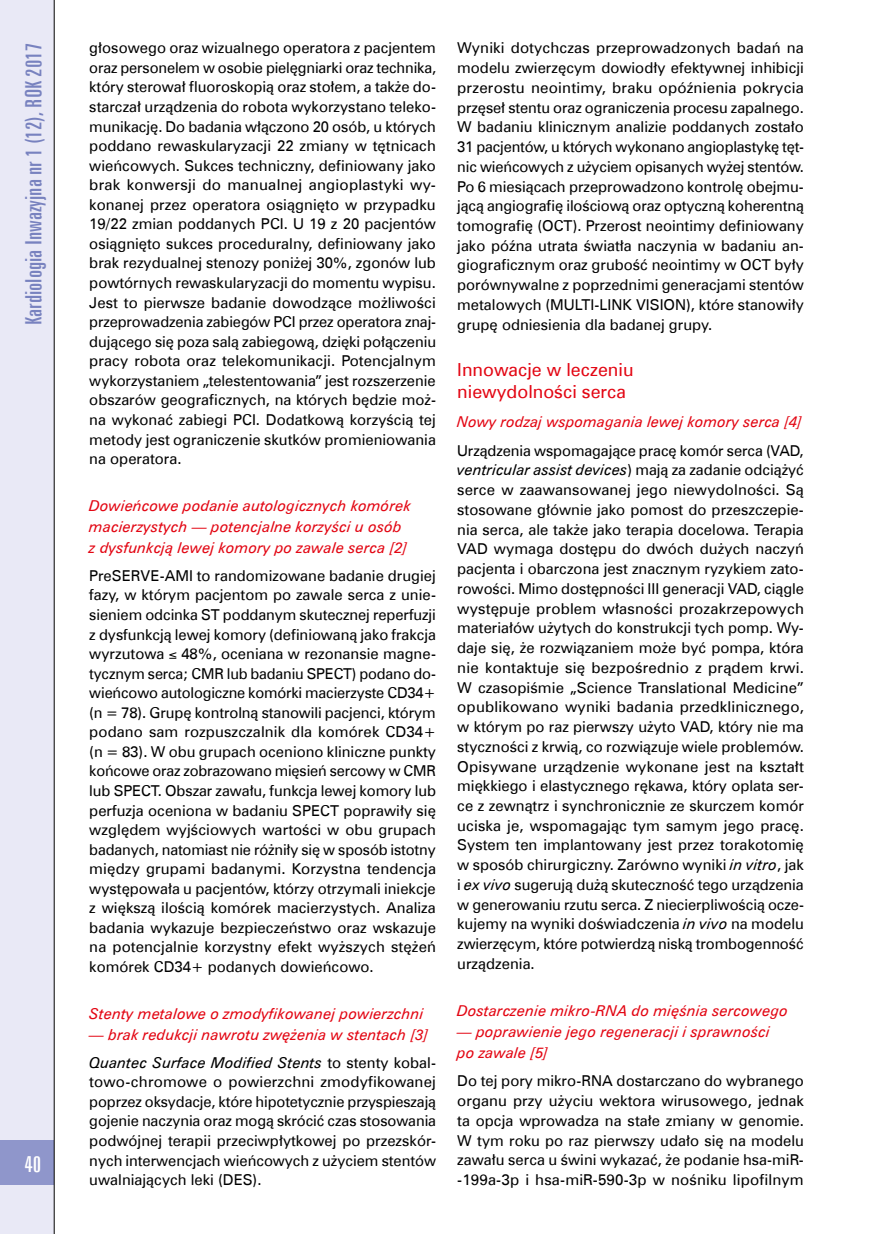
<style>
.page{position:relative;width:872px;height:1234px;background:#fff}
.page>*{position:absolute;margin:0;border:0;box-sizing:border-box;transform-origin:0 0}
.t1{font:22.5px "Zurich X Cn EU";color:#7882bf;scale:1.07 1}
.t2{font:22.5px "Zurich X Cn EU";color:#fff;scale:1.07 1}
.t3{font:18px/21.1px "Zurich EU";color:#e30613}
.t4{font:15px/19.5px "Zurich EU";color:#000;text-align:justify}
.t5{font:italic 15px/21px "Zurich EU";color:#e30613}
.s1{color:#000}
.s2{font-style:normal;color:#000}
.s3{font-style:italic}
</style>
<div class="page">
<div style="left:0;top:0;width:54px;height:1233px;background:#e9e9f6"></div>
<div style="left:0;top:1140px;width:54px;height:44px;background:#8f96cb"></div>
<hr style="left:54px;top:0;width:1px;height:1233px;background:#000">
<h1 class="t1" style="left:20px;top:325px;width:265px;rotate:-90deg">Kardiologia Inwazyjna nr 1 (12), ROK 2017</h1>
<p class="t4" style="left:89px;top:38px;width:348px">głosowego oraz wizualnego operatora z pacjentem oraz personelem w osobie pielęgniarki oraz technika, który sterował fluoroskopią oraz stołem, a także do&shy;starczał urządzenia do robota wykorzystano teleko&shy;munikację. Do badania włączono 20 osób, u których poddano rewaskularyzacji 22 zmiany w tętnicach wieńcowych. Sukces techniczny, definiowany jako brak konwersji do manualnej angioplastyki wy&shy;konanej przez operatora osiągnięto w przypadku 19/22 zmian poddanych PCI. U 19 z 20 pacjentów osiągnięto sukces proceduralny, definiowany jako brak rezydualnej stenozy poniżej 30%, zgonów lub powtórnych rewaskularyzacji do momentu wypisu.<br>Jest to pierwsze badanie dowodzące możliwości przeprowadzenia zabiegów PCI przez operatora znaj&shy;dującego się poza salą zabiegową, dzięki połączeniu pracy robota oraz telekomunikacji. Potencjalnym wykorzystaniem „telestentowania” jest rozszerzenie obszarów geograficznych, na których będzie moż&shy;na wykonać zabiegi PCI. Dodatkową korzyścią tej metody jest ograniczenie skutków promieniowania na operatora.</p>
<p class="t5" style="left:89px;top:494px;width:323px">Dowieńcowe podanie autologicznych komórek macierzystych — potencjalne korzyści u osób z dysfunkcją lewej komory po zawale serca [2]</p>
<p class="t4" style="left:89px;top:565px;width:348px">PreSERVE-AMI to randomizowane badanie drugiej fazy, w którym pacjentom po zawale serca z unie&shy;sieniem odcinka ST poddanym skutecznej reperfuzji z dysfunkcją lewej komory (definiowaną jako frakcja wyrzutowa ≤ 48%, oceniana w rezonansie magne&shy;tycznym serca; CMR lub badaniu SPECT) podano do&shy;wieńcowo autologiczne komórki macierzyste CD34+ (n = 78). Grupę kontrolną stanowili pacjenci, którym podano sam rozpuszczalnik dla komórek CD34+ (n = 83). W obu grupach oceniono kliniczne punkty końcowe oraz zobrazowano mięsień sercowy w CMR lub SPECT. Obszar zawału, funkcja lewej komory lub perfuzja oceniona w badaniu SPECT poprawiły się względem wyjściowych wartości w obu grupach badanych, natomiast nie różniły się w sposób istotny między grupami badanymi. Korzystna tendencja występowała u pacjentów, którzy otrzymali iniekcje z większą ilością komórek macierzystych. Analiza badania wykazuje bezpieczeństwo oraz wskazuje na potencjalnie korzystny efekt wyższych stężeń komórek CD34+ podanych dowieńcowo.</p>
<p class="t5" style="left:89px;top:1002px;width:336px">Stenty metalowe o zmodyfikowanej powierzchni</p>
<p class="t5" style="left:89px;top:1019px;width:348px;line-height:28px">— brak redukcji nawrotu zwężenia w stentach [3]<br><span class="s1">Quantec Surface Modified Stents</span> <span class="s2">to stenty kobal-</span></p>
<p class="t4" style="left:89px;top:1071px;width:348px">towo-chromowe o powierzchni zmodyfikowanej poprzez oksydacje, które hipotetycznie przyspieszają gojenie naczynia oraz mogą skrócić czas stosowania podwójnej terapii przeciwpłytkowej po przezskór&shy;nych interwencjach wieńcowych z użyciem stentów uwalniających leki (DES).</p>
<h1 class="t2" style="left:24px;top:1150px;width:17px">40</h1>
<p class="t4" style="left:457px;top:38px;width:348px">Wyniki dotychczas przeprowadzonych badań na modelu zwierzęcym dowiodły efektywnej inhibicji przerostu neointimy, braku opóźnienia pokrycia przęseł stentu oraz ograniczenia procesu zapalnego.<br>W badaniu klinicznym analizie poddanych zostało 31 pacjentów, u których wykonano angioplastykę tęt&shy;nic wieńcowych z użyciem opisanych wyżej stentów.<br>Po 6 miesiącach przeprowadzono kontrolę obejmu&shy;jącą angiografię ilościową oraz optyczną koherentną tomografię (OCT). Przerost neointimy definiowany jako późna utrata światła naczynia w badaniu an&shy;giograficznym oraz grubość neointimy w OCT były porównywalne z poprzednimi generacjami stentów metalowych (MULTI-LINK VISION), które stanowiły grupę odniesienia dla badanej grupy.</p>
<p class="t3" style="left:457px;top:359px;width:178px">Innowacje w leczeniu niewydolności serca</p>
<p class="t5" style="left:457px;top:411px;width:346px">Nowy rodzaj wspomagania lewej komory serca [4]</p>
<p class="t4" style="left:457px;top:440px;width:348px">Urządzenia wspomagające pracę komór serca (VAD, <span class="s3">ventricular assist devices</span>) mają za zadanie odciążyć serce w zaawansowanej jego niewydolności. Są stosowane głównie jako pomost do przeszczepie&shy;nia serca, ale także jako terapia docelowa. Terapia VAD wymaga dostępu do dwóch dużych naczyń pacjenta i obarczona jest znacznym ryzykiem zato&shy;rowości. Mimo dostępności III generacji VAD, ciągle występuje problem własności prozakrzepowych materiałów użytych do konstrukcji tych pomp. Wy&shy;daje się, że rozwiązaniem może być pompa, która nie kontaktuje się bezpośrednio z prądem krwi.<br>W czasopiśmie „Science Translational Medicine” opublikowano wyniki badania przedklinicznego, w którym po raz pierwszy użyto VAD, który nie ma styczności z krwią, co rozwiązuje wiele problemów.<br>Opisywane urządzenie wykonane jest na kształt miękkiego i elastycznego rękawa, który oplata ser&shy;ce z zewnątrz i synchronicznie ze skurczem komór uciska je, wspomagając tym samym jego pracę.<br>System ten implantowany jest przez torakotomię w sposób chirurgiczny. Zarówno wyniki <span class="s3">in vitro</span>, jak i <span class="s3">ex vivo</span> sugerują dużą skuteczność tego urządzenia w generowaniu rzutu serca. Z niecierpliwością ocze&shy;kujemy na wyniki doświadczenia <span class="s3">in vivo</span> na modelu zwierzęcym, które potwierdzą niską trombogenność urządzenia.</p>
<p class="t5" style="left:457px;top:999px;width:332px">Dostarczenie mikro-RNA do mięśnia sercowego</p>
<p class="t5" style="left:457px;top:1020px;width:314px">— poprawienie jego regeneracji i sprawności po zawale [5]</p>
<p class="t4" style="left:457px;top:1070px;width:348px">Do tej pory mikro-RNA dostarczano do wybranego organu przy użyciu wektora wirusowego, jednak ta opcja wprowadza na stałe zmiany w genomie.<br>W tym roku po raz pierwszy udało się na modelu zawału serca u świni wykazać, że podanie hsa-miR--199a-3p i hsa-miR-590-3p w nośniku lipofilnym</p>
</div>
